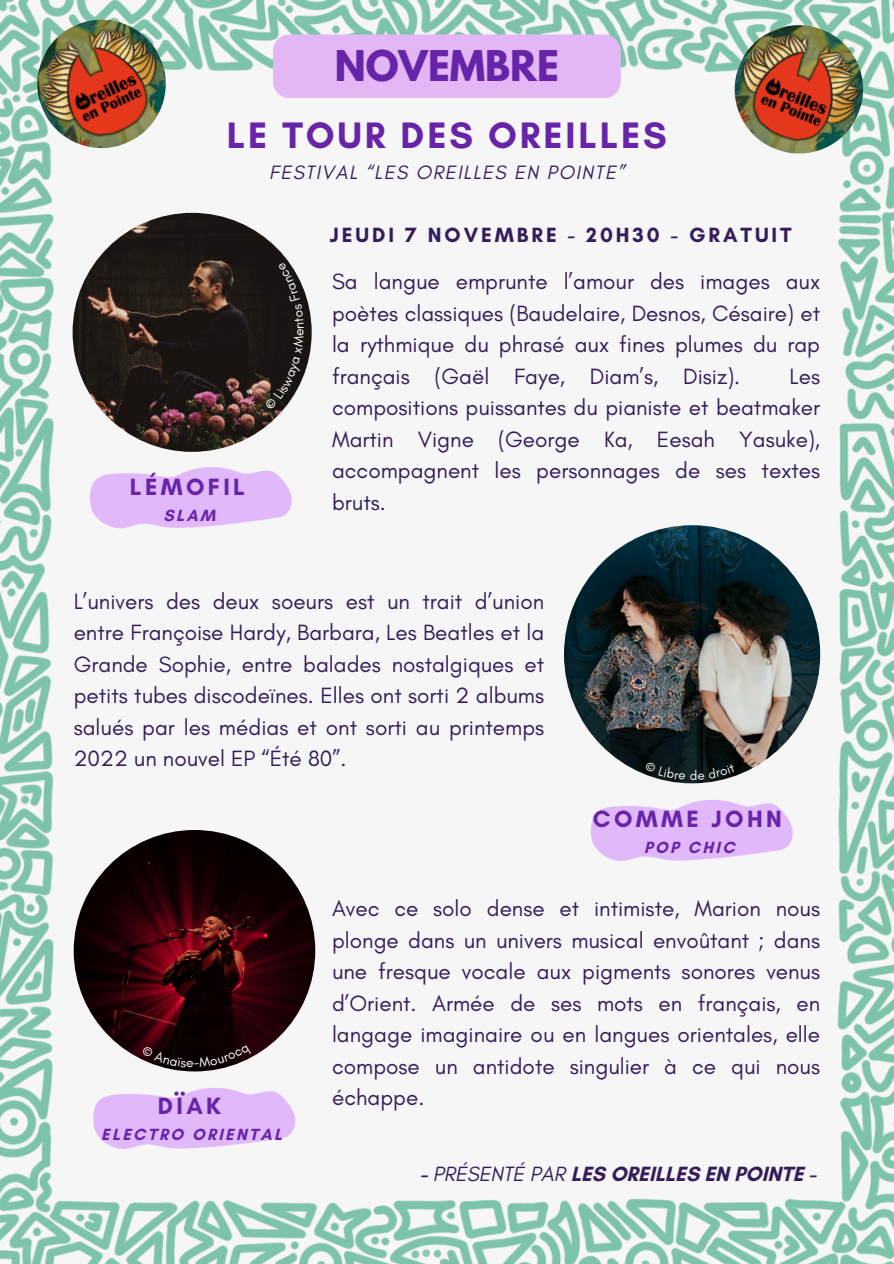
<style>
.page{position:relative;width:894px;height:1264px;background:#fff}
.page>*{position:absolute;margin:0;border:0;box-sizing:border-box;transform-origin:0 0}
.t1{font:700 37.5px "Glacial Indifference";letter-spacing:.075em;color:#6724a8}
.t2{font:700 37.5px "League Spartan";color:#6724a8}
.t3{font:700 24px "Glacial Indifference";letter-spacing:.14em;color:#6724a8}
.t4{font:22.5px/31.5px "Glacial Indifference";color:#351d5b;text-align:justify}
.t5{font:700 21px "Glacial Indifference";color:#351d5b}
.t6{font:700 21px "Glacial Indifference";letter-spacing:.14em;color:#351d5b}
.t7{font:italic 19.65px "Glacial Indifference";letter-spacing:.075em;color:#351d5b}
.t8{font:700 16.5px "Glacial Indifference";letter-spacing:.14em;color:#6724a8}
.s1{font-weight:400;font-style:italic}
</style>
<div class="page">
<img style="left:0;top:0;width:893px;height:1263px">
<div style="left:63px;top:89px;width:767px;height:1104px;background:#f6f6f6"></div>
<svg style="left:90px;top:467px;width:202px;height:61px"></svg>
<svg style="left:591px;top:799px;width:201px;height:62px"></svg>
<img style="left:725px;top:17px;width:146px;height:145px">
<img style="left:28px;top:11px;width:147px;height:146px">
<img style="left:564px;top:525px;width:255px;height:258px;border-radius:50%">
<img style="left:74px;top:830px;width:241px;height:241px;border-radius:50%">
<img style="left:73px;top:213px;width:238px;height:239px;border-radius:50%">
<svg style="left:93px;top:1088px;width:202px;height:61px"></svg>
<div style="left:273px;top:34px;width:347px;height:64px;background:#e3b6f5"></div>
<svg style="left:264px;top:262px;width:40px;height:148px;background:#2f2a28"></svg>
<svg style="left:142px;top:1044px;width:109px;height:23px;background:#201112"></svg>
<svg style="left:644px;top:761px;width:91px;height:19px;background:#152122"></svg>
<h1 class="t2" style="left:334px;top:47px;width:226px">NOVEMBRE</h1>
<p class="t1" style="left:227px;top:113px;width:441px">LE TOUR DES OREILLES</p>
<p class="t7" style="left:269px;top:160px;width:357px">FESTIVAL “LES OREILLES EN POINTE”</p>
<p class="t3" style="left:130px;top:472px;width:116px">LÉMOFIL</p>
<p class="t8" style="left:163px;top:505px;width:53px">SLAM</p>
<p class="t6" style="left:330px;top:222px;width:463px">JEUDI 7 NOVEMBRE - 20H30 - GRATUIT</p>
<h3 class="t4" style="left:332px;top:266px;width:489px">Sa langue emprunte l’amour des images aux poètes classiques (Baudelaire, Desnos, Césaire) et la rythmique du phrasé aux fines plumes du rap français (Gaël Faye, Diam’s, Disiz).</h3>
<h3 class="t4" style="left:332px;top:360px;width:489px;text-indent:457px">Les compositions puissantes du pianiste et beatmaker Martin Vigne (George Ka, Eesah Yasuke), accompagnent les personnages de ses textes bruts.</h3>
<p class="t4" style="left:74px;top:585px;width:472px">L’univers des deux soeurs est un trait d’union entre Françoise Hardy, Barbara, Les Beatles et la Grande Sophie, entre balades nostalgiques et petits tubes discodeïnes. Elles ont sorti 2 albums salués par les médias et ont sorti au printemps 2022 un nouvel EP “Été 80”.</p>
<p class="t3" style="left:592px;top:804px;width:190px">COMME JOHN</p>
<p class="t8" style="left:644px;top:837px;width:92px">POP CHIC</p>
<p class="t3" style="left:158px;top:1090px;width:65px">DÏAK</p>
<p class="t8" style="left:101px;top:1123px;width:182px">ELECTRO ORIENTAL</p>
<p class="t4" style="left:332px;top:892px;width:489px">Avec ce solo dense et intimiste, Marion nous plonge dans un univers musical envoûtant ; dans une fresque vocale aux pigments sonores venus d’Orient. Armée de ses mots en français, en langage imaginaire ou en langues orientales, elle compose un antidote singulier à ce qui nous échappe.</p>
<h3 class="t5" style="left:420px;top:1160px;width:397px">- <span class="s1">PRÉSENTÉ PAR</span> LES OREILLES EN POINTE -</h3>
</div>
